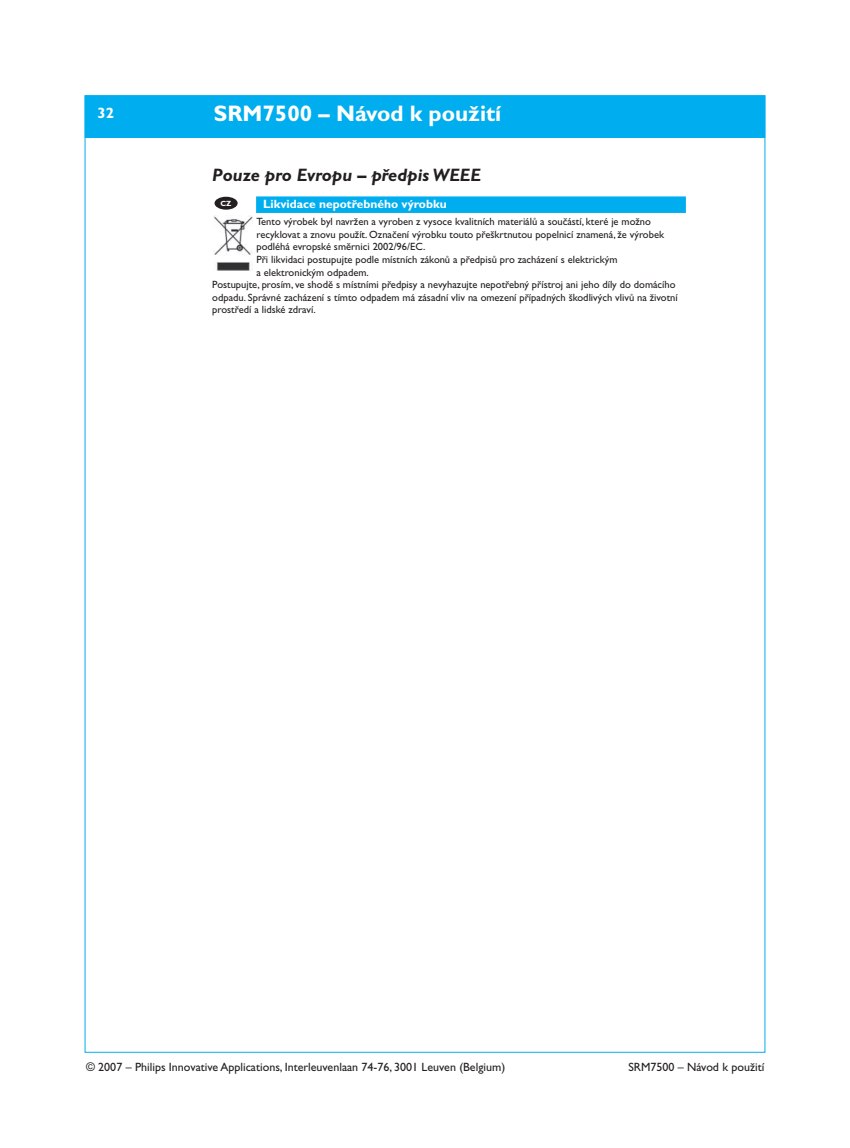
<style>
.page{position:relative;width:850px;height:1148px;background:#fff}
.page>*{position:absolute;margin:0;border:0;box-sizing:border-box;transform-origin:0 0}
.t1{font:700 22.5px "Gill Sans CE";color:#fff}
.t2{font:italic 700 18px "Gill Sans CE";color:#231f20}
.t3{font:700 15px "Gill Alt One";color:#fff}
.t4{font:12px "Gill Sans CE";color:#231f20}
.t5{font:700 12px "Gill Sans CE";color:#fff}
.t6{font:10.5px "Gill Sans CE";color:#231f20}
.t7{font:700 7.5px "Gill Sans CE";color:#fff}
</style>
<div class="page">
<div style="left:85px;top:96px;width:679px;height:41px;background:#00aeef"></div>
<div style="left:85px;top:95px;width:680px;height:43px;border:2px solid #00aeef"></div>
<div style="left:256px;top:196px;width:430px;height:17px;background:#00aeef"></div>
<div style="left:214px;top:197px;width:24px;height:13px;background:#231f20;border-radius:50%"></div>
<img style="left:214px;top:216px;width:38px;height:54px">
<h3 class="t3" style="left:97px;top:104px;width:9px">32</h3>
<h1 class="t1" style="left:214px;top:101px;width:289px">SRM7500 – Návod k použití</h1>
<h2 class="t2" style="left:212px;top:165px;width:270px">Pouze pro Evropu – předpis WEEE</h2>
<p class="t5" style="left:263px;top:197px;width:185px">Likvidace nepotřebného výrobku</p>
<p class="t6" style="left:256px;top:215px;width:396px">Tento výrobek byl navržen a vyroben z vysoce kvalitních materiálů a součástí, které je možno</p>
<p class="t6" style="left:256px;top:228px;width:409px">recyklovat a znovu použít. Označení výrobku touto přeškrtnutou popelnicí znamená, že výrobek</p>
<p class="t6" style="left:256px;top:241px;width:169px">podléhá evropské směrnici 2002/96/EC.</p>
<p class="t6" style="left:256px;top:253px;width:362px">Při likvidaci postupujte podle místních zákonů a předpisů pro zacházení s elektrickým</p>
<p class="t6" style="left:256px;top:266px;width:113px">a elektronickým odpadem.</p>
<p class="t6" style="left:212px;top:278px;width:465px">Postupujte, prosím, ve shodě s místními předpisy a nevyhazujte nepotřebný přístroj ani jeho díly do domácího</p>
<p class="t6" style="left:212px;top:291px;width:467px">odpadu. Správné zacházení s tímto odpadem má zásadní vliv na omezení případných škodlivých vlivů na životní</p>
<p class="t6" style="left:212px;top:304px;width:104px">prostředí a lidské zdraví.</p>
<p class="t7" style="left:220px;top:199px;width:13px">CZ</p>
<p class="t4" style="left:86px;top:1059px;width:420px">© 2007 – Philips Innovative Applications, Interleuvenlaan 74-76, 3001 Leuven (Belgium)</p>
<p class="t4" style="left:628px;top:1059px;width:137px">SRM7500 – Návod k použití</p>
</div>
